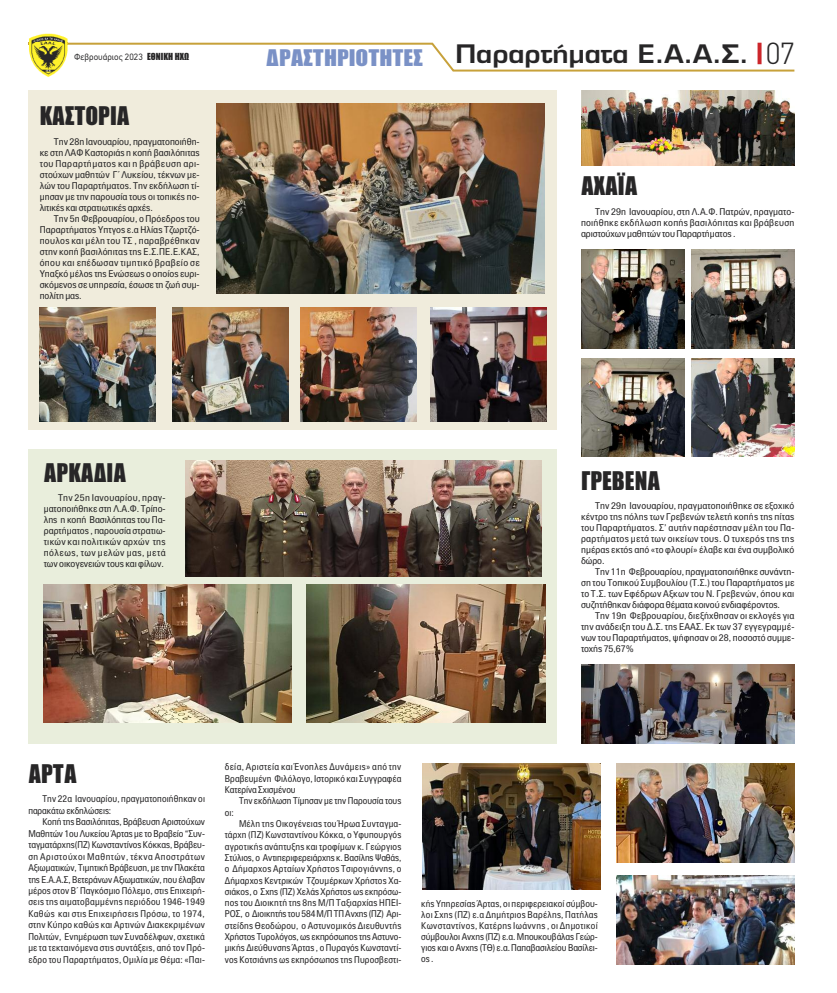
<style>
.page{position:relative;width:837px;height:993px;background:#fff}
.page>*{position:absolute;margin:0;border:0;box-sizing:border-box;transform-origin:0 0}
.t1{font:500 condensed 27px "PF Eurostile Neu";color:#272627}
.t2{font:900 25px "PF Fusion Sans";color:#272627}
.t3{font:9.5px/11px "PF Paperback";letter-spacing:.01em;color:#272627;text-align:justify;scale:.95 1}
.t4{font:9.5px/11px "PF Paperback";letter-spacing:.01em;color:#272627;text-align:justify}
.t5{font:9.5px "PF Paperback";letter-spacing:.03em;color:#272627;scale:.95 1}
.t6{font:9.5px "PF Paperback";letter-spacing:.035em;color:#272627}
.t7{font:9.5px "PF Paperback";letter-spacing:.04em;color:#272627;scale:.95 1}
.t8{font:9.5px "PF Paperback";letter-spacing:.045em;color:#272627;scale:.95 1}
.t9{font:9.5px "PF Paperback";letter-spacing:.06em;color:#272627;scale:.95 1}
.t10{font:9.5px "PF Paperback";letter-spacing:.04em;color:#272627}
.t11{font:9.5px "PF Paperback";letter-spacing:.045em;color:#272627}
.t12{font:9.5px "PF Paperback";letter-spacing:.03em;color:#272627}
.t13{font:9px "CF Din";color:#272627}
.s1{font-family:"Impact"}
.s2{font-family:"CF Din";font-weight:300;font-stretch:normal;font-size:30px}
</style>
<div class="page">
<div style="left:28px;top:91px;width:529px;height:339px;background:#f0ecdc"></div>
<div style="left:28px;top:449px;width:529px;height:294px;background:#e9eedc"></div>
<svg style="left:67px;top:42px;width:728px;height:30px"></svg>
<img style="left:28px;top:33px;width:39px;height:44px">
<img style="left:430px;top:307px;width:116px;height:114px">
<img style="left:300px;top:307px;width:116px;height:114px">
<img style="left:172px;top:307px;width:116px;height:114px">
<img style="left:40px;top:307px;width:115px;height:114px">
<img style="left:581px;top:91px;width:213px;height:74px">
<img style="left:581px;top:664px;width:213px;height:79px">
<img style="left:581px;top:250px;width:103px;height:98px">
<img style="left:691px;top:250px;width:103px;height:98px">
<img style="left:581px;top:358px;width:103px;height:98px">
<img style="left:691px;top:358px;width:103px;height:98px">
<img style="left:217px;top:103px;width:327px;height:190px">
<img style="left:185px;top:460px;width:356px;height:116px">
<img style="left:43px;top:584px;width:249px;height:138px">
<img style="left:306px;top:584px;width:239px;height:138px">
<img style="left:616px;top:763px;width:178px;height:99px">
<img style="left:616px;top:875px;width:178px;height:89px">
<img style="left:422px;top:763px;width:178px;height:125px">
<p class="t13" style="left:74px;top:52px;width:116px">Φεβρουάριος 2023 <span class="s1">ΕΘΝΙΚΗ ΗΧΩ</span></p>
<p class="t1" style="left:266px;top:39px;width:529px"><sub>ΔΡΑΣΤΗΡΙΟΤΗΤΕΣ</sub> Παραρτήματα Ε.Α.Α.Σ. <span class="s2">07</span></p>
<p class="t2" style="left:40px;top:100px;width:91px">ΚΑΣΤΟΡΙΑ</p>
<p class="t4" style="left:54px;top:135px;width:147px">Την 28η Ιανουαρίου, πραγματοποιήθη-</p>
<p class="t4" style="left:40px;top:146px;width:161px">κε στη ΛΑΦ Καστοριάς η κοπή βασιλόπιτας</p>
<p class="t11" style="left:40px;top:157px;width:161px">του Παραρτήματος και η βράβευση αρι-</p>
<p class="t4" style="left:40px;top:168px;width:161px">στούχων μαθητών Γ΄ Λυκείου, τέκνων με-</p>
<p class="t4" style="left:40px;top:179px;width:161px">λών του Παραρτήματος. Την εκδήλωση τί-</p>
<p class="t4" style="left:40px;top:190px;width:161px">μησαν με την παρουσία τους οι τοπικές πο-</p>
<p class="t4" style="left:40px;top:201px;width:115px">λιτικές και στρατιωτικές αρχές.</p>
<p class="t4" style="left:54px;top:212px;width:147px">Την 5η Φεβρουαρίου, ο Πρόεδρος του</p>
<p class="t4" style="left:40px;top:223px;width:161px">Παραρτήματος Υπτγος ε.α Ηλίας Τζωρτζό-</p>
<p class="t12" style="left:40px;top:234px;width:161px">πουλος και μέλη του ΤΣ , παραβρέθηκαν</p>
<p class="t4" style="left:40px;top:245px;width:161px">στην κοπή βασιλόπιτας της Ε.Σ.ΠΕ.Ε.ΚΑΣ,</p>
<p class="t10" style="left:40px;top:256px;width:161px">όπου και επέδωσαν τιμητικό βραβείο σε</p>
<p class="t4" style="left:40px;top:267px;width:161px">Υπαξκό μέλος της Ενώσεως ο οποίος ευρι-</p>
<p class="t4" style="left:40px;top:278px;width:161px">σκόμενος σε υπηρεσία, έσωσε τη ζωή συμ-</p>
<p class="t4" style="left:40px;top:289px;width:44px">πολίτη μας.</p>
<p class="t2" style="left:580px;top:170px;width:58px">ΑΧΑΪΑ</p>
<p class="t4" style="left:580px;top:205px;width:215px;text-indent:14px">Την 29η Ιανουαρίου, στη Λ.Α.Φ. Πατρών, πραγματο&shy;ποιήθηκε εκδήλωση κοπής βασιλόπιτας και βράβευση αριστούχων μαθητών τουΠαραρτήματος .</p>
<p class="t2" style="left:44px;top:456px;width:84px">ΑΡΚΑΔΙΑ</p>
<p class="t4" style="left:44px;top:491px;width:123px;text-indent:14px">Την 25η Ιανουαρίου, πραγ&shy;ματοποιήθηκε στη Λ.Α.Φ. Τρίπο&shy;λης η κοπή Βασιλόπιτας του Πα&shy;ραρτήματος , παρουσία στρατιω&shy;τικών και πολιτικών αρχών της πόλεως, των μελών μας, μετά των οικογενειών τους καιφίλων.</p>
<p class="t2" style="left:580px;top:464px;width:81px">ΓΡΕΒΕΝA</p>
<p class="t4" style="left:595px;top:499px;width:201px">Την 29η Ιανουαρίου, πραγματοποιήθηκε σε εξοχικό</p>
<p class="t4" style="left:580px;top:510px;width:215px">κέντρο της πόλης των Γρεβενών τελετή κοπής της πίτας</p>
<p class="t4" style="left:580px;top:521px;width:215px">του Παραρτήματος. Σ’ αυτήν παρέστησαν μέλη του Πα-</p>
<p class="t6" style="left:580px;top:532px;width:215px">ραρτήματος μετά των οικείων τους. Ο τυχερός της της</p>
<p class="t4" style="left:580px;top:543px;width:215px">ημέρας εκτός από «το φλουρί» έλαβε και ένα συμβολικό</p>
<p class="t4" style="left:580px;top:554px;width:25px">δώρο.</p>
<p class="t4" style="left:595px;top:565px;width:201px">Την 11η Φεβρουαρίου, πραγματοποιήθηκε συνάντη-</p>
<p class="t4" style="left:580px;top:576px;width:215px">ση του Τοπικού Συμβουλίου (Τ.Σ.) του Παραρτήματος με</p>
<p class="t4" style="left:580px;top:587px;width:215px">το Τ.Σ. των Εφέδρων Αξκων του Ν. Γρεβενών, όπου και</p>
<p class="t4" style="left:580px;top:598px;width:200px">συζητήθηκαν διάφορα θέματα κοινού ενδιαφέροντος.</p>
<p class="t4" style="left:595px;top:609px;width:201px">Την 19η Φεβρουαρίου, διεξήχθησαν οι εκλογές για</p>
<p class="t4" style="left:580px;top:620px;width:215px">την ανάδειξη του Δ.Σ. της ΕΑΑΣ. Εκ των 37 εγγεγραμμέ-</p>
<p class="t4" style="left:580px;top:631px;width:215px">νων του Παραρτήματος, ψήφησαν οι 28, ποσοστό συμμε-</p>
<p class="t4" style="left:580px;top:642px;width:54px">τοχής 75,67%</p>
<p class="t2" style="left:28px;top:757px;width:50px">ΑΡΤΑ</p>
<p class="t3" style="left:43px;top:793px;width:172px">Την 22α Ιανουαρίου, πραγματοποιήθηκαν οι</p>
<p class="t3" style="left:28px;top:804px;width:89px">παρακάτωεκδηλώσεις:</p>
<p class="t3" style="left:43px;top:816px;width:172px">Κοπή της Βασιλόπιτας,Βράβευση Αριστούχων</p>
<p class="t3" style="left:28px;top:827px;width:187px">Μαθητών 1ου Λυκείου Άρτας με το Βραβείο “Συν-</p>
<p class="t3" style="left:28px;top:838px;width:187px">ταγματάρχης(ΠΖ) Κωνσταντίνος Κόκκας,Βράβευ-</p>
<p class="t9" style="left:28px;top:850px;width:187px">ση Αριστούχοι Μαθητών, τέκνα Αποστράτων</p>
<p class="t3" style="left:28px;top:861px;width:187px">Αξιωματικών, Τιμητική Βράβευση, με την Πλακέτα</p>
<p class="t3" style="left:28px;top:873px;width:187px">της Ε.Α.Α.Σ, ΒετεράνωνΑξιωματικών, που έλαβαν</p>
<p class="t3" style="left:28px;top:884px;width:187px">μέρος στον Β΄ Παγκόσμιο Πόλεμο, στις Επιχειρή-</p>
<p class="t5" style="left:28px;top:896px;width:187px">σεις της αιματοβαμμένης περιόδου 1946-1949</p>
<p class="t8" style="left:28px;top:907px;width:187px">Καθώς και στις Επιχειρήσεις Πρόσω, το 1974,</p>
<p class="t5" style="left:28px;top:918px;width:187px">στην Κύπρο καθώς και Αρτινών Διακεκριμένων</p>
<p class="t3" style="left:28px;top:930px;width:187px">Πολιτών, Ενημέρωση των Συναδέλφων, σχετικά</p>
<p class="t3" style="left:28px;top:941px;width:187px">με τα τεκταινόμενα στις συντάξεις, από τον Πρό-</p>
<p class="t3" style="left:28px;top:953px;width:187px">εδρο του Παραρτήματος, Ομιλία με Θέμα: «Παι-</p>
<p class="t7" style="left:225px;top:761px;width:187px">δεία, Αριστεία και Ένοπλες Δυνάμεις» από την</p>
<p class="t3" style="left:225px;top:772px;width:187px">Βραβευμένη Φιλόλογο, Ιστορικό και Συγγραφέα</p>
<p class="t3" style="left:225px;top:783px;width:76px">Κατερίνα Σχισμένου</p>
<p class="t3" style="left:239px;top:794px;width:172px">Την εκδήλωση Τίμησαν με την Παρουσία τους</p>
<p class="t3" style="left:225px;top:806px;width:11px">οι:</p>
<p class="t3" style="left:239px;top:817px;width:172px">Μέλη της Οικογένειας του Ήρωα Συνταγμα-</p>
<p class="t3" style="left:225px;top:828px;width:187px">τάρχη (ΠΖ) Κωνσταντίνου Κόκκα, ο Υφυπουργός</p>
<p class="t3" style="left:225px;top:840px;width:187px">αγροτικής ανάπτυξης και τροφίμων κ. Γεώργιος</p>
<p class="t3" style="left:225px;top:851px;width:187px">Στύλιος, ο Αντιπεριφερειάρχης κ. Βασίλης Ψαθάς,</p>
<p class="t5" style="left:225px;top:862px;width:187px">ο Δήμαρχος Αρταίων Χρήστος Τσιρογιάννης, ο</p>
<p class="t3" style="left:225px;top:874px;width:187px">Δήμαρχος Κεντρικών Τζουμέρκων Χρήστος Χα-</p>
<p class="t3" style="left:225px;top:885px;width:187px">σιάκος, ο Σχης (ΠΖ) Xελάς Xρήστος ως εκπρόσω-</p>
<p class="t3" style="left:225px;top:896px;width:187px">πος του Διοικητή της 8ης Μ/Π Ταξιαρχίας ΗΠΕΙ-</p>
<p class="t3" style="left:225px;top:908px;width:187px">ΡΟΣ, ο Διοικητής του 584 Μ/ΠΤΠΑνχης (ΠΖ) Αρι-</p>
<p class="t3" style="left:225px;top:919px;width:187px">στείδης Θεοδώρου, ο Αστυνομικός Διευθυντής</p>
<p class="t3" style="left:225px;top:930px;width:187px">Χρήστος Τυρολόγος,ως εκπρόσωπος τηςΑστυνο-</p>
<p class="t3" style="left:225px;top:941px;width:187px">μικής Διεύθυνσης Άρτας , ο Πυραγός Κωνσταντί-</p>
<p class="t3" style="left:225px;top:953px;width:187px">νος Κοτσιάνης ως εκπρόσωπος της Πυροσβεστι-</p>
<p class="t3" style="left:421px;top:897px;width:187px">κής Υπηρεσίας Άρτας, οι περιφερειακοί σύμβου&shy;λοι Σχης (ΠΖ) ε.α Δημήτριος Βαρέλης, Πατήλας Κωνσταντίνος, Κατέρης Ιωάννης , οι Δημοτικοί σύμβουλοι Ανχης (ΠΖ) ε.α. Μπουκουβάλας Γεώρ&shy;γιος και ο Ανχης (ΤΘ) ε.α.Παπαβασιλείου Βασίλει&shy;ος.</p>
</div>
